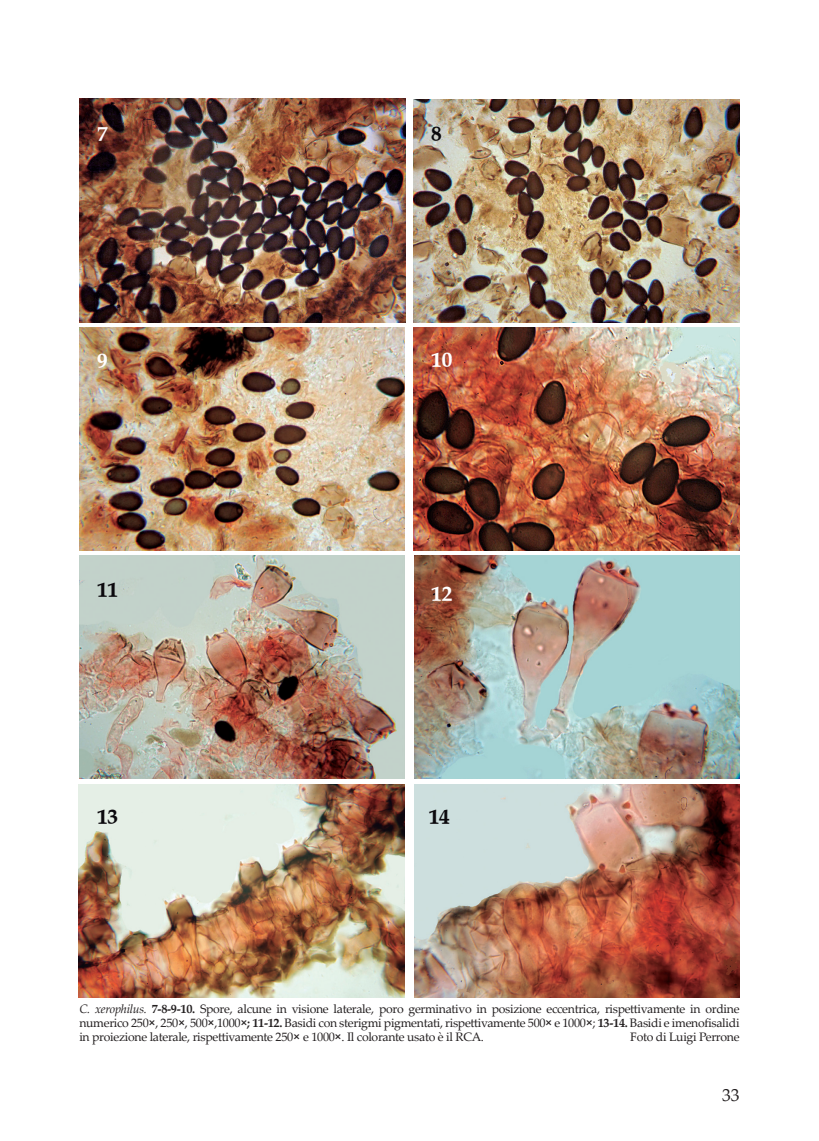
<style>
.page{position:relative;width:819px;height:1141px;background:#fff}
.page>*{position:absolute;margin:0;border:0;box-sizing:border-box;transform-origin:0 0}
.t1{font:700 35px "Palatino Linotype";color:#0b090d}
.t2{font:700 35px "Palatino Linotype";color:#fff}
.t3{font:17.5px "Palatino Linotype";color:#231f20}
.t4{font:12.25px/14px "Palatino Linotype";letter-spacing:-.025em;color:#231f20;text-align:justify}
.s1{font-style:italic}
.s2{font-weight:700}
.s3{font-family:"Arial"}
</style>
<div class="page">
<img style="left:79px;top:99px;width:326px;height:223px">
<img style="left:413px;top:99px;width:326px;height:223px">
<img style="left:79px;top:327px;width:325px;height:224px">
<img style="left:413px;top:327px;width:326px;height:224px">
<img style="left:79px;top:555px;width:325px;height:224px">
<img style="left:414px;top:555px;width:325px;height:224px">
<img style="left:79px;top:784px;width:325px;height:213px">
<img style="left:414px;top:784px;width:325px;height:213px">
<h1 class="t2" style="left:97px;top:100px;width:13px">7</h1>
<h1 class="t1" style="left:431px;top:100px;width:13px">8</h1>
<h1 class="t2" style="left:97px;top:327px;width:13px">9</h1>
<h1 class="t2" style="left:431px;top:326px;width:23px">10</h1>
<h1 class="t1" style="left:97px;top:556px;width:23px">11</h1>
<h1 class="t2" style="left:431px;top:560px;width:23px">12</h1>
<h1 class="t1" style="left:97px;top:784px;width:23px">13</h1>
<h1 class="t1" style="left:428px;top:784px;width:23px">14</h1>
<p class="t4" style="left:79px;top:1001px;width:661px"><span class="s1">C. xerophilus.</span> <span class="s2">7-8-9-10.</span> Spore, alcune in visione laterale, poro germinativo in posizione eccentrica, rispettivamente in ordine numerico 250<span class="s3">×</span>, 250<span class="s3">×</span>, 500<span class="s3">×</span>,1000<span class="s3">×</span><span class="s2">; 11-12.</span> Basidi con sterigmi pigmentati, rispettivamente 500<span class="s3">×</span> e 1000<span class="s3">×</span>; <span class="s2">13-14.</span> Basidi e imenofisalidi in proiezione laterale, rispettivamente 250<span class="s3">×</span> e 1000<span class="s3">×</span>. Il colorante usato è il RCA.</p>
<p class="t4" style="left:630px;top:1029px;width:111px">Foto di Luigi Perrone</p>
<h2 class="t3" style="left:722px;top:1083px;width:19px">33</h2>
</div>
